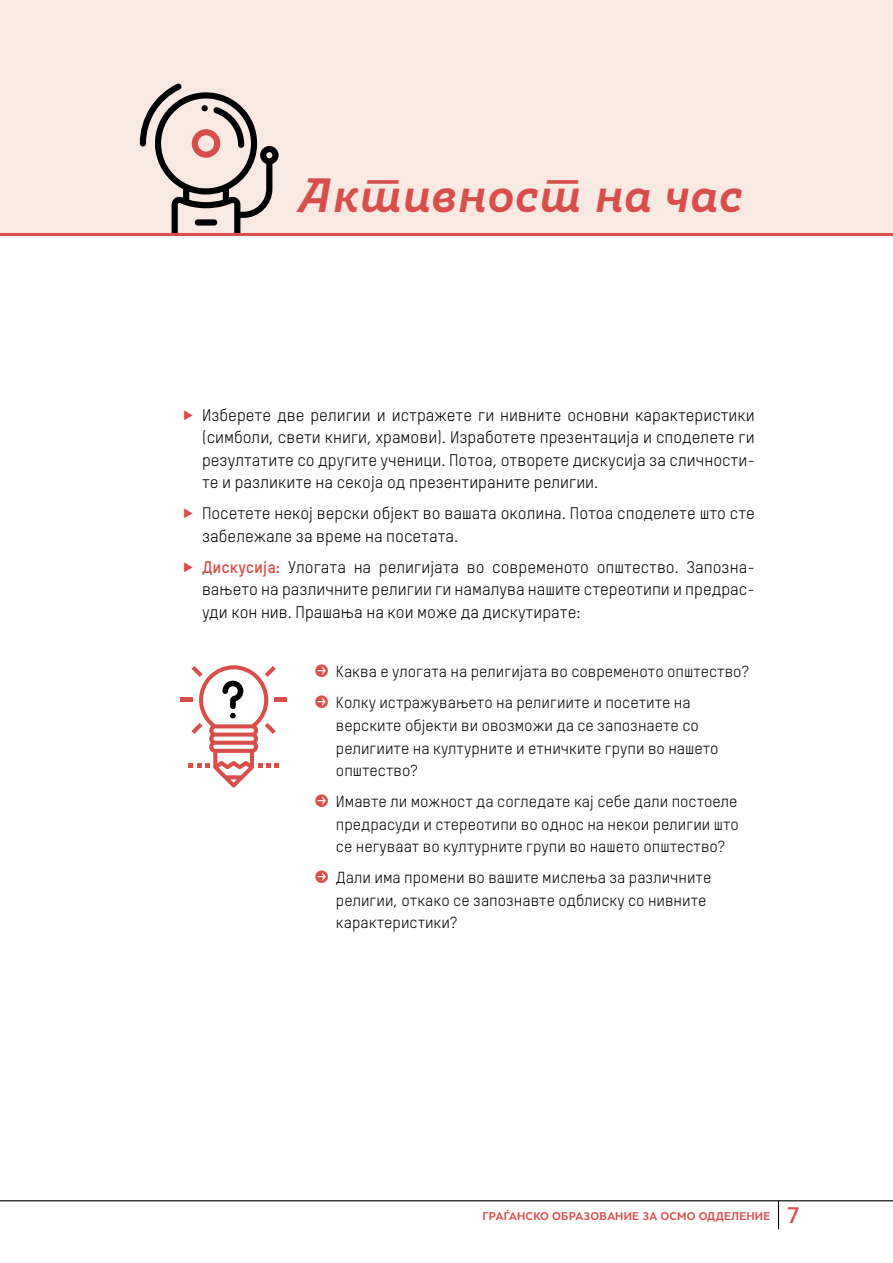
<style>
.page{position:relative;width:893px;height:1263px;background:#fff}
.page>*{position:absolute;margin:0;border:0;box-sizing:border-box;transform-origin:0 0}
.t1{font:italic 700 45px "Skola Sans";letter-spacing:.02em;color:#d84e4a}
.t2{font:16.5px/22.5px "Oxfam TSTARPRO";color:#000;text-align:justify}
.t3{font:15.75px/22.5px "Oxfam TSTARPRO";color:#000}
.t4{font:700 10.5px "Skola Sans";letter-spacing:.02em;color:#d84e4a}
.s1{font-weight:700;color:#d84e4a}
.s2{font-family:"Mini Pics RA Directional";color:#d84e4a}
.s3{font-weight:500;font-size:21px}
</style>
<div class="page">
<svg style="left:778px;top:1201px;width:1px;height:28px"></svg>
<div style="left:0;top:0;width:893px;height:233px;background:#f9e9e3"></div>
<hr style="left:0;top:1200px;width:893px;height:1px;background:#000">
<svg style="left:140px;top:83px;width:139px;height:150px"></svg>
<hr style="left:274px;top:698px;width:13px;height:4px;background:#d84e4a">
<hr style="left:181px;top:698px;width:12px;height:4px;background:#d84e4a">
<svg style="left:189px;top:665px;width:89px;height:122px"></svg>
<hr style="left:0;top:233px;width:893px;height:3px;background:#d84e4a">
<h1 class="t1" style="left:297px;top:168px;width:446px">Активност на час</h1>
<p class="t2" style="left:202px;top:403px;width:554px">Изберете две религии и истражете ги нивните основни карактеристики (симболи, свети книги, храмови). Изработете презентација и споделете ги резултатите со другите ученици. Потоа, отворете дискусија за сличности&shy;те и разликите на секоја од презентираните религии.</p>
<p class="t2" style="left:202px;top:502px;width:554px">Посетете некој верски објект во вашата околина. Потоа споделете што сте забележале за време на посетата.</p>
<p class="t2" style="left:202px;top:555px;width:554px"><span class="s1">Дискусија:</span> Улогата на религијата во современото општество. Запозна&shy;вањето на различните религии ги намалува нашите стереотипи и предрас&shy;уди кон нив. Прашања на кои може да дискутирате:</p>
<p class="t3" style="left:315px;top:656px;width:435px;line-height:31px"><span class="s2">&amp;</span> Каква е улогата на религијата во современото општество? <span class="s2">&amp;</span> Колку истражувањето на религиите и посетите на</p>
<p class="t3" style="left:336px;top:714px;width:384px">верските објекти ви овозможи да се запознаете со религиите на културните и етничките групи во нашето општество?</p>
<p class="t3" style="left:336px;top:790px;width:405px;text-align:justify;text-indent:-21px"><span class="s2">&amp;</span> Имавте ли можност да согледате кај себе дали постоеле предрасуди и стереотипи во однос на некои религии што се негуваат во културните групи во нашето општество?</p>
<p class="t3" style="left:336px;top:866px;width:377px;text-indent:-21px"><span class="s2">&amp;</span> Дали има промени во вашите мислења за различните религии, откако се запознавте одблиску со нивните карактеристики?</p>
<p class="t4" style="left:483px;top:1210px;width:319px">ГРАЃАНСКО ОБРАЗОВАНИЕ ЗА ОСМО ОДДЕЛЕНИЕ <span class="s3">7</span></p>
</div>
